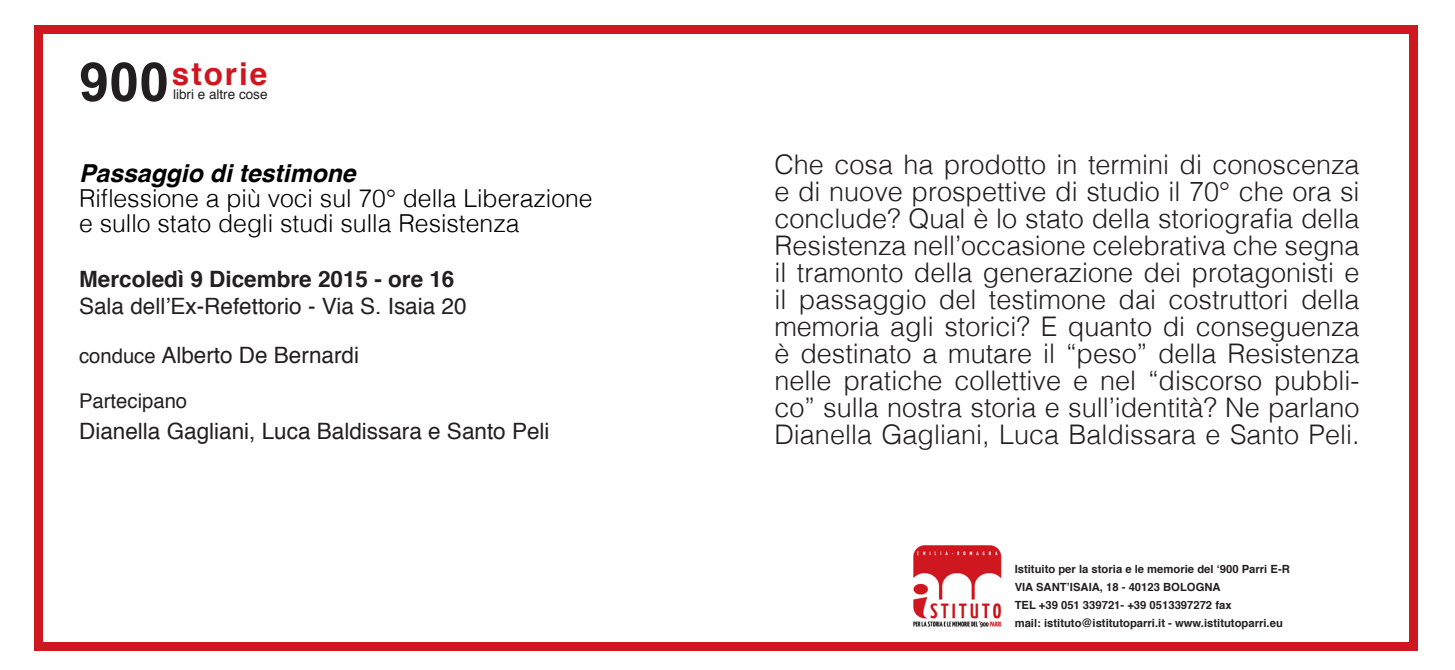
<style>
.page{position:relative;width:1455px;height:670px;background:#fff}
.page>*{position:absolute;margin:0;border:0;box-sizing:border-box;transform-origin:0 0}
.t1{font:700 31.5px "Helvetica";letter-spacing:.06em;color:#cf171f}
.t2{font:300 27px/27px "Helvetica";color:#231f20;text-align:justify}
.t3{font:300 24.75px "Helvetica";color:#000}
.t4{font:italic 700 24.75px "Helvetica";color:#000}
.t5{font:22.5px "Helvetica";color:#231f20}
.t6{font:700 22.5px "Helvetica";color:#231f20}
.t7{font:20.25px "Helvetica";color:#231f20}
.t8{font:13.5px "Helvetica";color:#231f20}
.t9{font:700 11.25px "Helvetica";color:#231f20}
.s1{font-family:"Arial";font-size:54px;color:#231f20}
.s2{font-size:20.25px}
</style>
<div class="page">
<div style="left:34px;top:25px;width:1383px;height:625px;background:#cf171f"></div>
<div style="left:43px;top:34px;width:1365px;height:607px;background:#fff"></div>
<img style="left:913px;top:545px;width:89px;height:83px">
<p class="t1" style="left:79px;top:49px;width:190px"><span class="s1">900</span>storie</p>
<p class="t8" style="left:173px;top:84px;width:96px">libri e altre cose</p>
<p class="t4" style="left:79px;top:153px;width:278px">Passaggio di testimone</p>
<p class="t3" style="left:79px;top:177px;width:515px">Riflessione a più voci sul 70° della Liberazione</p>
<p class="t3" style="left:79px;top:202px;width:442px">e sullo stato degli studi sulla Resistenza</p>
<p class="t6" style="left:79px;top:261px;width:377px">Mercoledì 9 Dicembre 2015 - ore 16</p>
<p class="t5" style="left:79px;top:289px;width:389px">Sala dell’Ex-Refettorio - Via S. Isaia 20</p>
<p class="t5" style="left:79px;top:337px;width:281px"><span class="s2">conduce</span> Alberto De Bernardi</p>
<p class="t7" style="left:79px;top:385px;width:110px">Partecipano</p>
<p class="t5" style="left:79px;top:414px;width:472px">Dianella Gagliani, Luca Baldissara e Santo Peli</p>
<p class="t2" style="left:774px;top:149px;width:586px">Che cosa ha prodotto in termini di conoscenza e di nuove prospettive di studio il 70° che ora si conclude? Qual è lo stato della storiografia della Resistenza nell’occasione celebrativa che segna il tramonto della generazione dei protagonisti e il passaggio del testimone dai costruttori della memoria agli storici? E quanto di conseguenza è destinato a mutare il “peso” della Resistenza nelle pratiche collettive e nel “discorso pubbli&shy;co” sulla nostra storia e sull’identità? Ne parlano Dianella Gagliani, Luca Baldissara e Santo Peli.</p>
<p class="t9" style="left:1014px;top:559px;width:277px">Istituito per la storia e le memorie del ‘900 Parri E-R</p>
<p class="t9" style="left:1014px;top:577px;width:207px">VIA SANT’ISAIA, 18 - 40123 BOLOGNA</p>
<p class="t9" style="left:1014px;top:595px;width:218px">TEL +39 051 339721- +39 0513397272 fax</p>
<p class="t9" style="left:1014px;top:613px;width:270px">mail: istituto@istitutoparri.it - www.istitutoparri.eu</p>
</div>
